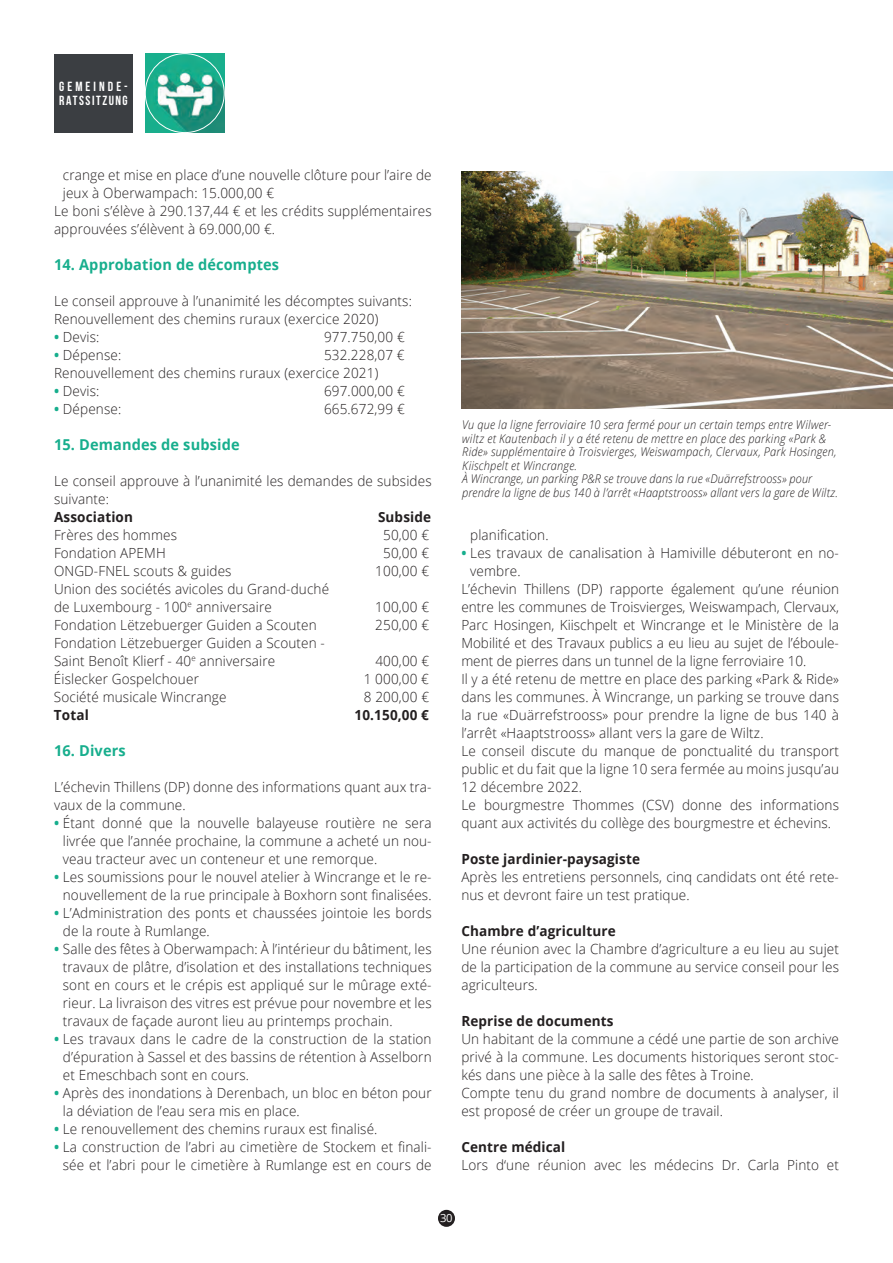
<style>
.page{position:relative;width:893px;height:1263px;background:#fff}
.page>*{position:absolute;margin:0;border:0;box-sizing:border-box;transform-origin:0 0}
.t1{font:700 15px "Open Sans";letter-spacing:.01em;color:#17ae8d}
.t2{font:300 13.95px/18px "Open Sans";letter-spacing:.01em;color:#231f20}
.t3{font:700 13.95px "Open Sans";letter-spacing:.01em;color:#231f20}
.t4{font:13.2px/13.2px "Bebas Neue";letter-spacing:.12em;color:#fff}
.t5{font:italic 300 12px/13.5px "Open Sans";letter-spacing:.02em;color:#231f20;scale:.92 1}
.t6{font:11.25px "Open Sans";color:#fff}
.s1{font-weight:700;color:#17ae8d}
</style>
<div class="page">
<div style="left:438px;top:1210px;width:17px;height:17px;background:#231f20;border-radius:50%"></div>
<div style="left:54px;top:54px;width:79px;height:79px;background:#3b3e42"></div>
<img style="left:145px;top:54px;width:79px;height:79px">
<div style="left:145px;top:53px;width:80px;height:80px;border:1px solid #fff;border-radius:50%"></div>
<img style="left:461px;top:172px;width:432px;height:236px">
<p class="t4" style="left:59px;top:80px;width:70px">GEMEINDE-<br>RATSSITZUNG</p>
<p class="t2" style="left:63px;top:166px;width:370px">crange et mise en place d’une nouvelle clôture pour l’aire de</p>
<p class="t2" style="left:63px;top:184px;width:213px">jeux à Oberwampach: 15.000,00 €</p>
<p class="t2" style="left:54px;top:202px;width:379px">Le boni s’élève à 290.137,44 € et les crédits supplémentaires</p>
<p class="t2" style="left:54px;top:220px;width:223px">approuvées s’élèvent à 69.000,00 €.</p>
<p class="t1" style="left:54px;top:254px;width:227px">14. Approbation de décomptes</p>
<p class="t2" style="left:54px;top:292px;width:359px">Le conseil approuve à l’unanimité les décomptes suivants:<br>Renouvellement des chemins ruraux (exercice 2020)</p>
<p class="t2" style="left:54px;top:328px;width:47px"><span class="s1">•</span> Devis:</p>
<p class="t2" style="left:324px;top:328px;width:82px">977.750,00 €</p>
<p class="t2" style="left:54px;top:346px;width:69px"><span class="s1">•</span> Dépense:</p>
<p class="t2" style="left:54px;top:346px;width:352px;text-indent:270px">532.228,07 €<br>Renouvellement des chemins ruraux (exercice 2021)</p>
<p class="t2" style="left:54px;top:382px;width:47px"><span class="s1">•</span> Devis:</p>
<p class="t2" style="left:324px;top:382px;width:82px">697.000,00 €</p>
<p class="t2" style="left:54px;top:400px;width:69px"><span class="s1">•</span> Dépense:</p>
<p class="t2" style="left:324px;top:400px;width:82px">665.672,99 €</p>
<p class="t1" style="left:54px;top:434px;width:187px">15. Demandes de subside</p>
<p class="t2" style="left:54px;top:472px;width:379px">Le conseil approuve à l’unanimité les demandes de subsides suivante:</p>
<p class="t3" style="left:54px;top:507px;width:81px">Association</p>
<p class="t3" style="left:378px;top:507px;width:55px">Subside</p>
<p class="t2" style="left:54px;top:526px;width:125px">Frères des hommes</p>
<p class="t2" style="left:383px;top:526px;width:47px">50,00 €</p>
<p class="t2" style="left:54px;top:544px;width:113px">Fondation APEMH</p>
<p class="t2" style="left:383px;top:544px;width:47px">50,00 €</p>
<p class="t2" style="left:54px;top:562px;width:179px">ONGD-FNEL scouts &amp; guides</p>
<p class="t2" style="left:375px;top:562px;width:55px">100,00 €</p>
<p class="t2" style="left:54px;top:580px;width:277px">Union des sociétés avicoles du Grand-duché de Luxembourg - 100<sup>e</sup> anniversaire</p>
<p class="t2" style="left:375px;top:598px;width:55px">100,00 €</p>
<p class="t2" style="left:54px;top:616px;width:264px">Fondation Lëtzebuerger Guiden a Scouten</p>
<p class="t2" style="left:375px;top:616px;width:55px">250,00 €</p>
<p class="t2" style="left:54px;top:634px;width:272px">Fondation Lëtzebuerger Guiden a Scouten -<br>Saint Benoît Klierf - 40<sup>e</sup> anniversaire</p>
<p class="t2" style="left:375px;top:652px;width:55px">400,00 €</p>
<p class="t2" style="left:54px;top:670px;width:146px">Éislecker Gospelchouer</p>
<p class="t2" style="left:364px;top:670px;width:67px">1 000,00 €</p>
<p class="t2" style="left:54px;top:688px;width:174px">Société musicale Wincrange</p>
<p class="t2" style="left:364px;top:688px;width:67px">8 200,00 €</p>
<p class="t3" style="left:54px;top:705px;width:36px">Total</p>
<p class="t3" style="left:355px;top:705px;width:76px">10.150,00 €</p>
<p class="t1" style="left:54px;top:740px;width:73px">16. Divers</p>
<p class="t2" style="left:54px;top:778px;width:379px">L’échevin Thillens (DP) donne des informations quant aux tra&shy;vaux de la commune.</p>
<p class="t2" style="left:63px;top:814px;width:370px;text-align:justify;text-indent:-9px"><span class="s1">•</span> Étant donné que la nouvelle balayeuse routière ne sera livrée que l’année prochaine, la commune a acheté un nou&shy;veau tracteur avec un conteneur et une remorque.</p>
<p class="t2" style="left:54px;top:868px;width:379px;text-align:right"><span class="s1">•</span> Les soumissions pour le nouvel atelier à Wincrange et le re&shy;nouvellement de la rue principale à Boxhorn sont finalisées.</p>
<p class="t2" style="left:63px;top:904px;width:370px;text-indent:-9px"><span class="s1">•</span> L’Administration des ponts et chaussées jointoie les bords de la route à Rumlange.</p>
<p class="t2" style="left:63px;top:940px;width:370px;text-align:justify;text-indent:-9px"><span class="s1">•</span> Salle des fêtes à Oberwampach: À l’intérieur du bâtiment, les travaux de plâtre, d’isolation et des installations techniques sont en cours et le crépis est appliqué sur le mûrage exté&shy;rieur. La livraison des vitres est prévue pour novembre et les travaux de façade auront lieu au printemps prochain.</p>
<p class="t2" style="left:63px;top:1030px;width:370px;text-align:justify;text-indent:-9px"><span class="s1">•</span> Les travaux dans le cadre de la construction de la station d’épuration à Sassel et des bassins de rétention à Asselborn et Emeschbach sont en cours.</p>
<p class="t2" style="left:63px;top:1084px;width:370px;text-indent:-9px"><span class="s1">•</span> Après des inondations à Derenbach, un bloc en béton pour la déviation de l’eau sera mis en place.</p>
<p class="t2" style="left:54px;top:1120px;width:325px"><span class="s1">•</span> Le renouvellement des chemins ruraux est finalisé.</p>
<p class="t2" style="left:54px;top:1138px;width:379px;text-align:right"><span class="s1">•</span> La construction de l’abri au cimetière de Stockem et finali&shy;sée et l’abri pour le cimetière à Rumlange est en cours de</p>
<p class="t5" style="left:462px;top:418px;width:410px">Vu que la ligne ferroviaire 10 sera fermé pour un certain temps entre Wilwer&shy;wiltz et Kautenbach il y a été retenu de mettre en place des parking «Park &amp; Ride» supplémentaire à Troisvierges, Weiswampach, Clervaux, Park Hosingen, Kiischpelt et Wincrange.<br>À Wincrange, un parking P&amp;R se trouve dans la rue «Duärrefstrooss» pour prendre la ligne de bus 140 à l’arrêt «Haaptstrooss» allant vers la gare de Wiltz.</p>
<p class="t2" style="left:470px;top:526px;width:80px">planification.</p>
<p class="t2" style="left:461px;top:544px;width:379px"><span class="s1">•</span> Les travaux de canalisation à Hamiville débuteront en no-</p>
<p class="t2" style="left:470px;top:562px;width:52px">vembre.</p>
<p class="t2" style="left:461px;top:580px;width:379px">L’échevin Thillens (DP) rapporte également qu’une réunion</p>
<p class="t2" style="left:461px;top:598px;width:379px">entre les communes de Troisvierges, Weiswampach, Clervaux,</p>
<p class="t2" style="left:461px;top:616px;width:379px">Parc Hosingen, Kiischpelt et Wincrange et le Ministère de la</p>
<p class="t2" style="left:461px;top:634px;width:379px">Mobilité et des Travaux publics a eu lieu au sujet de l’éboule-</p>
<p class="t2" style="left:461px;top:652px;width:346px">ment de pierres dans un tunnel de la ligne ferroviaire 10.</p>
<p class="t2" style="left:461px;top:670px;width:379px">Il y a été retenu de mettre en place des parking «Park &amp; Ride»</p>
<p class="t2" style="left:461px;top:688px;width:379px">dans les communes. À Wincrange, un parking se trouve dans</p>
<p class="t2" style="left:461px;top:706px;width:379px">la rue «Duärrefstrooss» pour prendre la ligne de bus 140 à</p>
<p class="t2" style="left:461px;top:724px;width:304px">l’arrêt «Haaptstrooss» allant vers la gare de Wiltz.</p>
<p class="t2" style="left:461px;top:742px;width:379px">Le conseil discute du manque de ponctualité du transport</p>
<p class="t2" style="left:461px;top:760px;width:379px">public et du fait que la ligne 10 sera fermée au moins jusqu’au</p>
<p class="t2" style="left:461px;top:778px;width:122px">12 décembre 2022.</p>
<p class="t2" style="left:461px;top:796px;width:379px">Le bourgmestre Thommes (CSV) donne des informations</p>
<p class="t2" style="left:461px;top:814px;width:371px">quant aux activités du collège des bourgmestre et échevins.</p>
<p class="t3" style="left:461px;top:849px;width:180px">Poste jardinier-paysagiste</p>
<p class="t2" style="left:461px;top:868px;width:379px">Après les entretiens personnels, cinq candidats ont été rete&shy;nus et devront faire un test pratique.</p>
<p class="t3" style="left:461px;top:921px;width:156px">Chambre d’agriculture</p>
<p class="t2" style="left:461px;top:940px;width:379px;text-align:justify">Une réunion avec la Chambre d’agriculture a eu lieu au sujet de la participation de la commune au service conseil pour les agriculteurs.</p>
<p class="t3" style="left:461px;top:1011px;width:154px">Reprise de documents</p>
<p class="t2" style="left:461px;top:1030px;width:379px">Un habitant de la commune a cédé une partie de son archive privé à la commune. Les documents historiques seront stoc&shy;kés dans une pièce à la salle des fêtes à Troine.<br>Compte tenu du grand nombre de documents à analyser, il est proposé de créer un groupe de travail.</p>
<p class="t3" style="left:461px;top:1137px;width:106px">Centre médical</p>
<p class="t2" style="left:461px;top:1156px;width:379px">Lors d‘une réunion avec les médecins Dr. Carla Pinto et</p>
<p class="t6" style="left:440px;top:1210px;width:14px">30</p>
</div>
